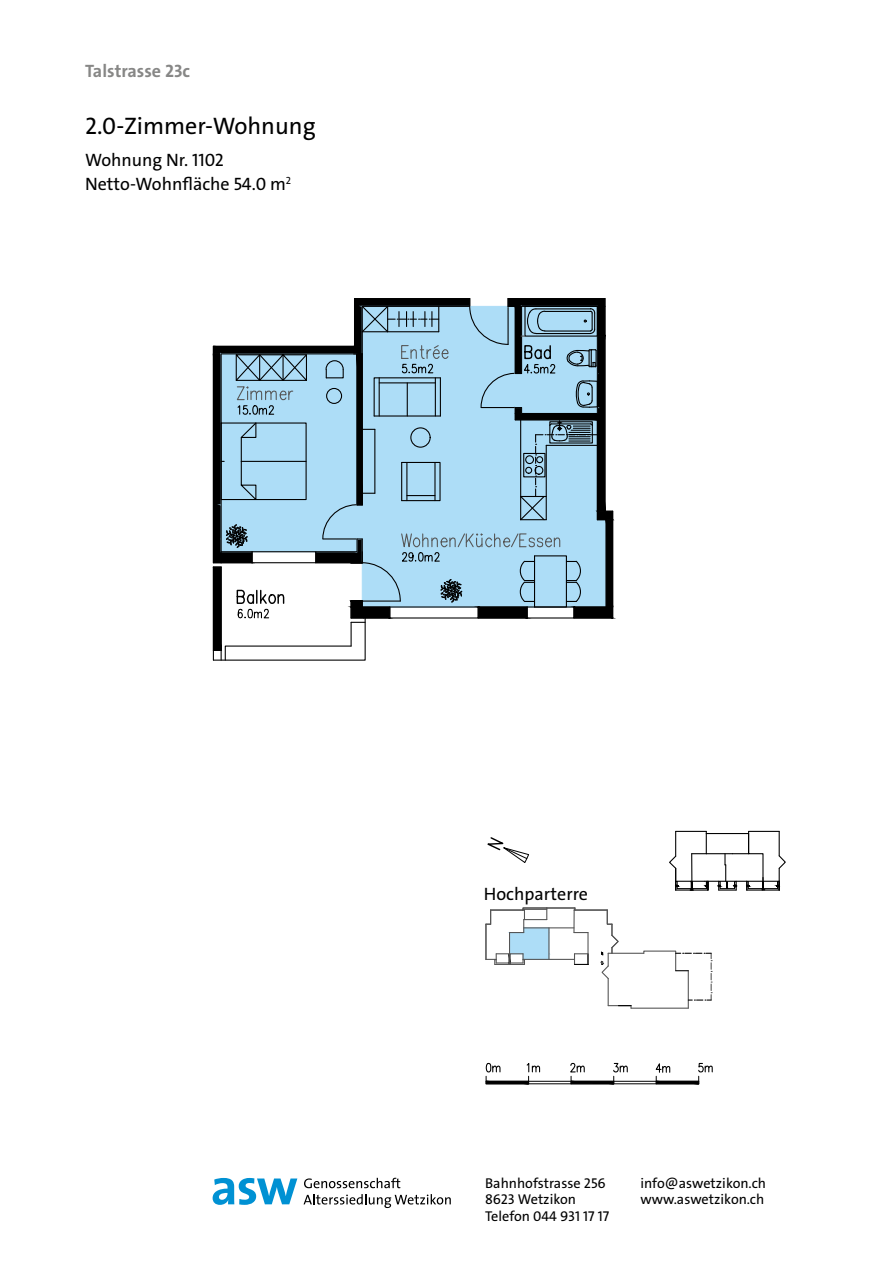
<style>
.page{position:relative;width:893px;height:1263px;background:#fff}
.page>*{position:absolute;margin:0;border:0;box-sizing:border-box;transform-origin:0 0}
.t1{font:24px "The Sans LP5 Plain";color:#000}
.t2{font:18px/24px "The Sans LP5 Plain";color:#000}
.t3{font:18px "The Sans LP7 Bld";color:#878786}
.t4{font:14.25px/16.2px "The Sans LP5 Plain";color:#000}
</style>
<div class="page">
<svg style="left:304px;top:1178px;width:96px;height:10px"></svg>
<svg style="left:304px;top:1194px;width:147px;height:14px"></svg>
<svg style="left:213px;top:1178px;width:84px;height:27px"></svg>
<svg style="left:212px;top:298px;width:401px;height:363px"></svg>
<svg style="left:485px;top:1062px;width:228px;height:22px"></svg>
<svg style="left:487px;top:837px;width:42px;height:26px"></svg>
<svg style="left:669px;top:831px;width:117px;height:60px"></svg>
<hr style="left:574px;top:910px;width:33px;height:1px;background:#545454">
<hr style="left:574px;top:909px;width:33px;height:1px;background:#545454">
<hr style="left:608px;top:953px;width:36px;height:1px;background:#545454">
<hr style="left:688px;top:971px;width:1px;height:37px;background:#545454">
<hr style="left:631px;top:1008px;width:57px;height:1px;background:#545454">
<svg style="left:600px;top:909px;width:32px;height:99px"></svg>
<svg style="left:643px;top:950px;width:69px;height:50px"></svg>
<svg style="left:485px;top:907px;width:104px;height:58px"></svg>
<p class="t3" style="left:85px;top:59px;width:107px">Talstrasse 23c</p>
<h1 class="t1" style="left:85px;top:110px;width:232px">2.0-Zimmer-Wohnung</h1>
<p class="t2" style="left:85px;top:148px;width:208px">Wohnung Nr. 1102<br>Netto-Wohnfläche 54.0 m<sup>2</sup></p>
<p class="t2" style="left:484px;top:882px;width:106px">Hochparterre</p>
<p class="t4" style="left:485px;top:1175px;width:126px">Bahnhofstrasse 256<br>8623 Wetzikon<br>Telefon 044 931 17 17</p>
<p class="t4" style="left:640px;top:1175px;width:127px">info@aswetzikon.ch www.aswetzikon.ch</p>
</div>
